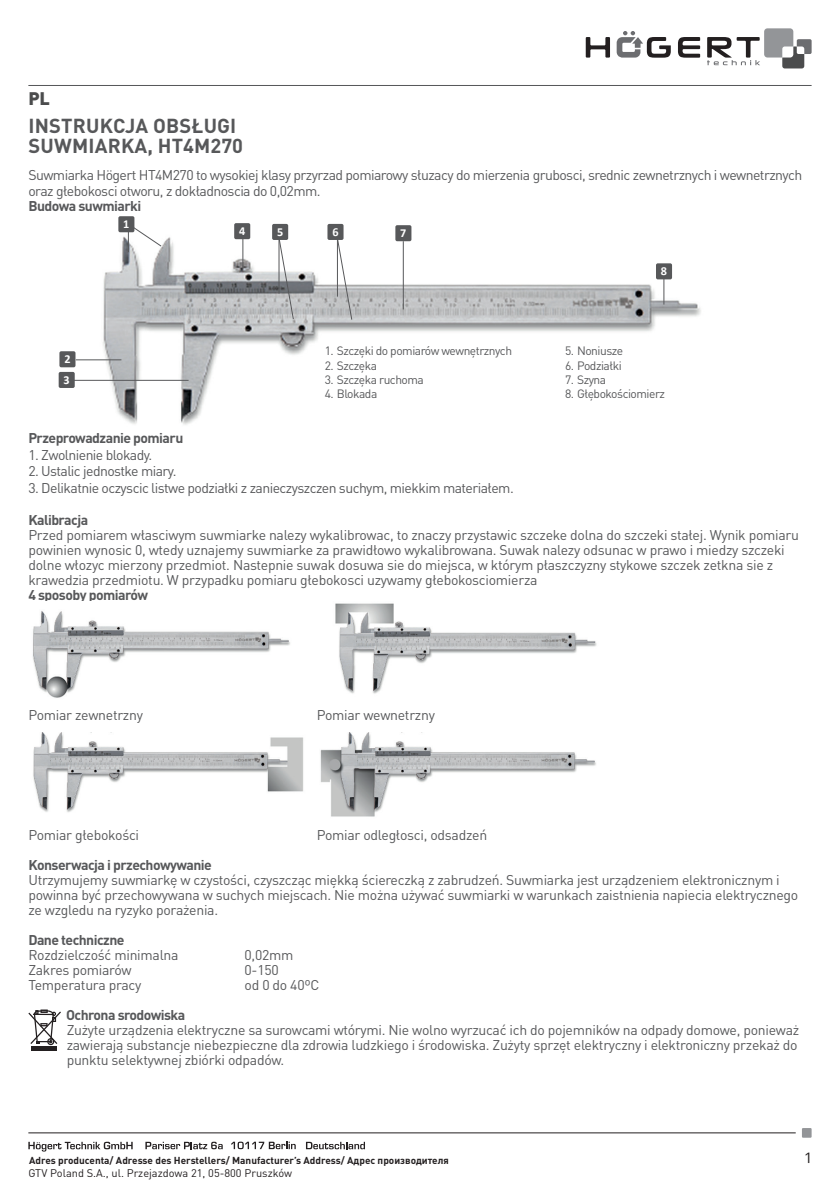
<style>
.page{position:relative;width:840px;height:1191px;background:#fff}
.page>*{position:absolute;margin:0;border:0;box-sizing:border-box;transform-origin:0 0}
.t1{font:700 20px/20px "DIN Pro";letter-spacing:.01em;color:#57585a}
.t2{font:900 18px "DIN Pro";color:#4b4c4d}
.t3{font:16px "Merel";color:#231f20}
.t4{font:14px/15px "DIN Pro";letter-spacing:-.02em;color:#57585a}
.t5{font:14px/16.8px "DIN Pro";letter-spacing:-.04em;color:#57585a}
.t6{font:700 14px "DIN Pro";letter-spacing:-.04em;color:#57585a}
.t7{font:700 12.2px/20.6px "Calibri";color:#fff}
.t8{font:12px "DIN Pro";letter-spacing:-.04em;color:#57585a}
.t9{font:11px "DIN Pro";color:#231f20}
.t10{font:700 10px "DIN Pro";color:#231f20}
</style>
<div class="page">
<svg style="left:585px;top:37px;width:24px;height:21px"></svg>
<svg style="left:678px;top:37px;width:21px;height:21px"></svg>
<svg style="left:616px;top:31px;width:54px;height:27px"></svg>
<svg style="left:707px;top:28px;width:104px;height:40px"></svg>
<svg style="left:28px;top:1141px;width:105px;height:10px"></svg>
<svg style="left:145px;top:1141px;width:77px;height:8px"></svg>
<svg style="left:231px;top:1141px;width:64px;height:8px"></svg>
<svg style="left:306px;top:1141px;width:59px;height:8px"></svg>
<svg style="left:802px;top:1128px;width:9px;height:9px"></svg>
<hr style="left:28px;top:1132px;width:767px;height:1px;background:#231f20">
<hr style="left:28px;top:85px;width:783px;height:1px;background:#57585a">
<img style="left:92px;top:216px;width:609px;height:209px">
<svg style="left:278px;top:239px;width:16px;height:81px"></svg>
<svg style="left:337px;top:239px;width:15px;height:81px"></svg>
<hr style="left:76px;top:359px;width:45px;height:1px;background:#57585a">
<hr style="left:69px;top:380px;width:119px;height:1px;background:#57585a">
<hr style="left:242px;top:238px;width:1px;height:30px;background:#57585a">
<hr style="left:403px;top:241px;width:1px;height:68px;background:#57585a">
<hr style="left:663px;top:272px;width:1px;height:32px;background:#57585a">
<svg style="left:128px;top:225px;width:34px;height:27px"></svg>
<div style="left:59px;top:351px;width:16px;height:16px;background:#57585a;border-radius:2px"></div>
<div style="left:59px;top:372px;width:16px;height:16px;background:#57585a;border-radius:2px"></div>
<div style="left:234px;top:223px;width:16px;height:16px;background:#57585a;border-radius:2px"></div>
<div style="left:395px;top:225px;width:16px;height:16px;background:#57585a;border-radius:2px"></div>
<div style="left:655px;top:263px;width:16px;height:16px;background:#57585a;border-radius:2px"></div>
<div style="left:272px;top:224px;width:16px;height:16px;background:#57585a;border-radius:2px"></div>
<div style="left:327px;top:224px;width:16px;height:16px;background:#57585a;border-radius:2px"></div>
<div style="left:118px;top:216px;width:16px;height:16px;background:#57585a;border-radius:2px"></div>
<img style="left:32px;top:603px;width:565px;height:95px">
<img style="left:33px;top:732px;width:563px;height:85px">
<div style="left:31px;top:1046px;width:26px;height:5px;background:#231f20"></div>
<svg style="left:28px;top:1009px;width:33px;height:36px"></svg>
<p class="t2" style="left:28px;top:86px;width:23px">PL</p>
<h1 class="t1" style="left:28px;top:115px;width:216px">INSTRUKCJA OBSŁUGI<br>SUWMIARKA, HT4M270</h1>
<p class="t5" style="left:28px;top:165px;width:775px">Suwmiarka Högert HT4M270 to wysokiej klasy przyrzad pomiarowy słuzacy do mierzenia grubosci, srednic zewnetrznych i wewnetrznych oraz głebokosci otworu, z dokładnoscia do 0,02mm.</p>
<p class="t6" style="left:28px;top:197px;width:114px">Budowa suwmiarki</p>
<p class="t7" style="left:64px;top:348px;width:8px">2<br>3</p>
<p class="t7" style="left:123px;top:213px;width:8px">1</p>
<p class="t7" style="left:239px;top:220px;width:8px">4</p>
<p class="t7" style="left:400px;top:222px;width:8px">7</p>
<p class="t7" style="left:277px;top:221px;width:8px">5</p>
<p class="t7" style="left:332px;top:221px;width:8px">6</p>
<p class="t8" style="left:325px;top:343px;width:189px">1. Szczęki do pomiarów wewnętrznych</p>
<p class="t8" style="left:325px;top:357px;width:54px">2. Szczęka</p>
<p class="t8" style="left:325px;top:371px;width:100px">3. Szczęka ruchoma</p>
<p class="t8" style="left:325px;top:386px;width:54px">4. Blokada</p>
<p class="t7" style="left:660px;top:260px;width:8px">8</p>
<p class="t8" style="left:564px;top:343px;width:60px">5. Noniusze</p>
<p class="t8" style="left:564px;top:357px;width:58px">6. Podziałki</p>
<p class="t8" style="left:564px;top:371px;width:43px">7. Szyna</p>
<p class="t8" style="left:564px;top:386px;width:101px">8. Głębokościomierz</p>
<p class="t6" style="left:28px;top:428px;width:156px">Przeprowadzanie pomiaru</p>
<p class="t5" style="left:28px;top:445px;width:125px">1. Zwolnienie blokady.</p>
<p class="t5" style="left:28px;top:462px;width:149px">2. Ustalic jednostke miary.</p>
<p class="t5" style="left:28px;top:479px;width:486px">3. Delikatnie oczyscic listwe podziałki z zanieczyszczen suchym, miekkim materiałem.</p>
<p class="t6" style="left:28px;top:510px;width:61px">Kalibracja</p>
<p class="t4" style="left:28px;top:527px;width:771px">Przed pomiarem własciwym suwmiarke nalezy wykalibrowac, to znaczy przystawic szczeke dolna do szczeki stałej. Wynik pomiaru powinien wynosic 0, wtedy uznajemy suwmiarke za prawidłowo wykalibrowana. Suwak nalezy odsunac w prawo i miedzy szczeki dolne włozyc mierzony przedmiot. Nastepnie suwak dosuwa sie do miejsca, w którym płaszczyzny stykowe szczek zetkna sie z krawedzia przedmiotu. W przypadku pomiaru głebokosci uzywamy głebokosciomierza</p>
<p class="t6" style="left:28px;top:585px;width:121px">4 sposoby pomiarów</p>
<p class="t4" style="left:28px;top:707px;width:116px">Pomiar zewnetrzny</p>
<p class="t4" style="left:316px;top:707px;width:120px">Pomiar wewnetrzny</p>
<p class="t4" style="left:28px;top:827px;width:112px">Pomiar głebokości</p>
<p class="t4" style="left:316px;top:827px;width:172px">Pomiar odległosci, odsadzeń</p>
<p class="t6" style="left:28px;top:855px;width:185px">Konserwacja i przechowywanie</p>
<p class="t4" style="left:28px;top:872px;width:771px">Utrzymujemy suwmiarkę w czystości, czyszcząc miękką ściereczką z zabrudzeń. Suwmiarka jest urządzeniem elektronicznym i powinna być przechowywana w suchych miejscach. Nie można używać suwmiarki w warunkach zaistnienia napiecia elektrycznego ze wzgledu na ryzyko porażenia.</p>
<p class="t6" style="left:28px;top:930px;width:98px">Dane techniczne</p>
<p class="t4" style="left:28px;top:947px;width:152px">Rozdzielczość minimalna</p>
<p class="t4" style="left:244px;top:947px;width:50px">0,02mm</p>
<p class="t4" style="left:28px;top:962px;width:105px">Zakres pomiarów</p>
<p class="t4" style="left:244px;top:962px;width:36px">0-150</p>
<p class="t4" style="left:28px;top:977px;width:115px">Temperatura pracy</p>
<p class="t4" style="left:244px;top:977px;width:76px">od 0 do 40ºC</p>
<p class="t6" style="left:66px;top:1005px;width:121px">Ochrona srodowiska</p>
<p class="t4" style="left:67px;top:1022px;width:733px;text-align:justify">Zużyte urządzenia elektryczne sa surowcami wtórymi. Nie wolno wyrzucać ich do pojemników na odpady domowe, ponieważ zawierają substancje niebezpieczne dla zdrowia ludzkiego i środowiska. Zużyty sprzęt elektryczny i elektroniczny przekaż do punktu selektywnej zbiórki odpadów.</p>
<p class="t10" style="left:29px;top:1153px;width:421px">Adres producenta/ Adresse des Herstellers/ Manufacturer’s Address/ Адрес производителя</p>
<p class="t3" style="left:804px;top:1145px;width:7px">1</p>
<p class="t9" style="left:28px;top:1165px;width:265px">GTV Poland S.A., ul. Przejazdowa 21, 05-800 Pruszków</p>
</div>
